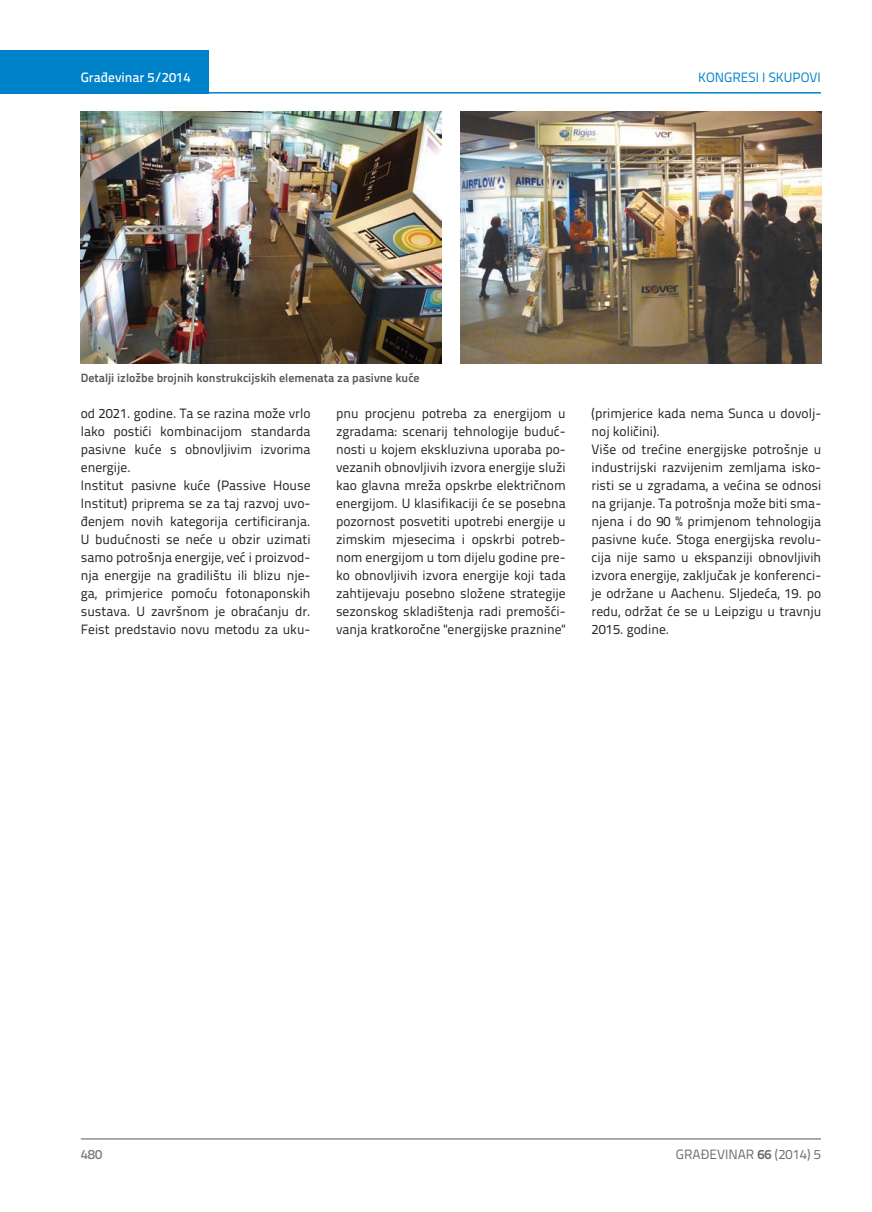
<style>
.page{position:relative;width:872px;height:1212px;background:#fff}
.page>*{position:absolute;margin:0;border:0;box-sizing:border-box;transform-origin:0 0}
.t1{font:13.5px/18px "Titillium Text 22 L";color:#231f20}
.t2{font:13.5px "Titillium Text 22 L";color:#6c6d70}
.t3{font:500 13.5px "Titillium Text 22 L";color:#fff}
.t4{font:13.5px "Titillium Text 22 L";color:#0082c8}
.t5{font:500 13.5px "Titillium Text 22 L";color:#787a7d}
.t6{font:700 12px "Titillium Text 22 L";color:#57585a}
.s1{font-weight:700}
</style>
<div class="page">
<hr style="left:81px;top:1139px;width:740px;height:1px;background:#57585a">
<div style="left:0;top:50px;width:208px;height:44px;background:#0082c8"></div>
<hr style="left:0;top:92px;width:821px;height:2px;background:#0082c8">
<img style="left:81px;top:112px;width:361px;height:252px">
<img style="left:460px;top:112px;width:361px;height:252px">
<p class="t3" style="left:81px;top:67px;width:111px">Građevinar 5/2014</p>
<p class="t4" style="left:698px;top:68px;width:124px">KONGRESI I SKUPOVI</p>
<p class="t6" style="left:81px;top:368px;width:340px">Detalji izložbe brojnih konstrukcijskih elemenata za pasivne kuće</p>
<p class="t1" style="left:81px;top:403px;width:231px">od 2021. godine. Ta se razina može vrlo lako postići kombinacijom standarda pasivne kuće s obnovljivim izvorima energije.<br>Institut pasivne kuće (Passive House Institut) priprema se za taj razvoj uvo&shy;đenjem novih kategorija certificiranja.<br>U budućnosti se neće u obzir uzimati samo potrošnja energije, već i proizvod&shy;nja energije na gradilištu ili blizu nje&shy;ga, primjerice pomoću fotonaponskih sustava. U završnom je obraćanju dr.<br>Feist predstavio novu metodu za uku-</p>
<p class="t1" style="left:336px;top:403px;width:231px;text-align:justify">pnu procjenu potreba za energijom u zgradama: scenarij tehnologije buduć&shy;nosti u kojem ekskluzivna uporaba po&shy;vezanih obnovljivih izvora energije služi kao glavna mreža opskrbe električnom energijom. U klasifikaciji će se posebna pozornost posvetiti upotrebi energije u zimskim mjesecima i opskrbi potreb&shy;nom energijom u tom dijelu godine pre&shy;ko obnovljivih izvora energije koji tada zahtijevaju posebno složene strategije sezonskog skladištenja radi premošći&shy;vanja kratkoročne "energijske praznine"</p>
<p class="t1" style="left:591px;top:403px;width:231px">(primjerice kada nema Sunca u dovolj&shy;noj količini).<br>Više od trećine energijske potrošnje u industrijski razvijenim zemljama isko&shy;risti se u zgradama, a većina se odnosi na grijanje. Ta potrošnja može biti sma&shy;njena i do 90 % primjenom tehnologija pasivne kuće. Stoga energijska revolu&shy;cija nije samo u ekspanziji obnovljivih izvora energije, zaključak je konferenci&shy;je održane u Aachenu. Sljedeća, 19. po redu, održat će se u Leipzigu u travnju 2015. godine.</p>
<p class="t5" style="left:81px;top:1144px;width:23px">480</p>
<p class="t2" style="left:676px;top:1144px;width:146px">GRAĐEVINAR <span class="s1">66</span> (2014) 5</p>
</div>
